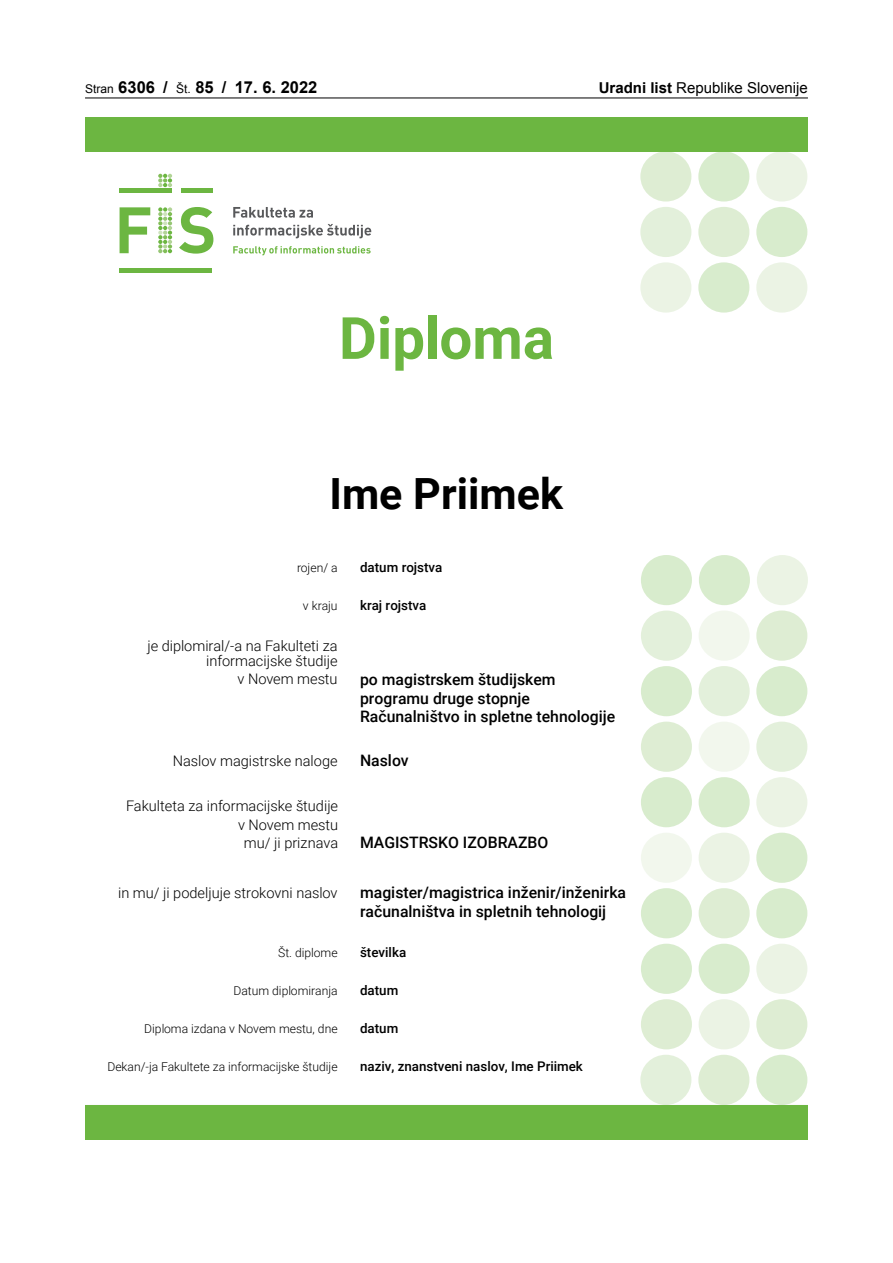
<style>
.page{position:relative;width:893px;height:1263px;background:#fff}
.page>*{position:absolute;margin:0;border:0;box-sizing:border-box;transform-origin:0 0}
.t1{font:700 58.35px "Roboto";color:#6cb641}
.t2{font:700 43.05px "Roboto";color:#000}
.t3{font:700 16.5px "Arial";color:#000}
.t4{font:500 15.75px/18.1px "Roboto";color:#000}
.t5{font:15px "Arial";color:#000}
.t6{font:300 14.55px/18.1px "Roboto";color:#000;text-align:right}
.t7{font:500 13.35px "Roboto";color:#000}
.t8{font:300 12.15px "Roboto";color:#000}
.s1{font-weight:400;font-size:12px}
.s2{font-weight:700}
</style>
<div class="page">
<hr style="left:85px;top:98px;width:723px;height:1px;background:#000">
<div style="left:699px;top:555px;width:51px;height:50px;background:#d8eccd;border-radius:50%"></div>
<div style="left:698px;top:1055px;width:51px;height:50px;background:#deedd3;border-radius:50%"></div>
<div style="left:699px;top:999px;width:51px;height:50px;background:#ebf3e4;border-radius:50%"></div>
<div style="left:699px;top:944px;width:51px;height:50px;background:#d8eccd;border-radius:50%"></div>
<div style="left:698px;top:262px;width:51px;height:51px;background:#d8eccd;border-radius:50%"></div>
<div style="left:698px;top:151px;width:51px;height:51px;background:#d8eccd;border-radius:50%"></div>
<div style="left:699px;top:888px;width:51px;height:50px;background:#deedd3;border-radius:50%"></div>
<div style="left:698px;top:207px;width:51px;height:50px;background:#deedd3;border-radius:50%"></div>
<div style="left:699px;top:833px;width:51px;height:50px;background:#ebf3e4;border-radius:50%"></div>
<div style="left:699px;top:777px;width:51px;height:50px;background:#d8eccd;border-radius:50%"></div>
<div style="left:699px;top:722px;width:51px;height:50px;background:#f2f7ed;border-radius:50%"></div>
<div style="left:699px;top:666px;width:51px;height:50px;background:#e3f0db;border-radius:50%"></div>
<div style="left:699px;top:610px;width:51px;height:51px;background:#f2f7ed;border-radius:50%"></div>
<div style="left:757px;top:555px;width:51px;height:50px;background:#ebf3e4;border-radius:50%"></div>
<div style="left:756px;top:1055px;width:51px;height:50px;background:#d8eccd;border-radius:50%"></div>
<div style="left:756px;top:999px;width:51px;height:50px;background:#deedd3;border-radius:50%"></div>
<div style="left:756px;top:944px;width:51px;height:50px;background:#ebf3e4;border-radius:50%"></div>
<div style="left:756px;top:262px;width:51px;height:51px;background:#ebf3e4;border-radius:50%"></div>
<div style="left:756px;top:151px;width:51px;height:51px;background:#ebf3e4;border-radius:50%"></div>
<div style="left:756px;top:888px;width:51px;height:50px;background:#d8eccd;border-radius:50%"></div>
<div style="left:756px;top:207px;width:51px;height:50px;background:#d8eccd;border-radius:50%"></div>
<div style="left:640px;top:151px;width:51px;height:51px;background:#deedd3;border-radius:50%"></div>
<div style="left:640px;top:262px;width:51px;height:51px;background:#ebf3e4;border-radius:50%"></div>
<div style="left:640px;top:207px;width:51px;height:50px;background:#e3f0db;border-radius:50%"></div>
<div style="left:756px;top:833px;width:51px;height:50px;background:#d8eccd;border-radius:50%"></div>
<div style="left:756px;top:777px;width:51px;height:50px;background:#ebf3e4;border-radius:50%"></div>
<div style="left:756px;top:722px;width:51px;height:50px;background:#e3f0db;border-radius:50%"></div>
<div style="left:756px;top:666px;width:51px;height:50px;background:#d8eccd;border-radius:50%"></div>
<div style="left:756px;top:610px;width:51px;height:51px;background:#deedd3;border-radius:50%"></div>
<div style="left:640px;top:1055px;width:51px;height:50px;background:#e3f0db;border-radius:50%"></div>
<div style="left:641px;top:555px;width:51px;height:50px;background:#d8eccd;border-radius:50%"></div>
<div style="left:641px;top:610px;width:51px;height:51px;background:#e3f0db;border-radius:50%"></div>
<div style="left:641px;top:666px;width:51px;height:50px;background:#d8eccd;border-radius:50%"></div>
<div style="left:641px;top:722px;width:51px;height:50px;background:#deedd3;border-radius:50%"></div>
<div style="left:641px;top:777px;width:51px;height:50px;background:#d8eccd;border-radius:50%"></div>
<div style="left:641px;top:833px;width:51px;height:50px;background:#f2f7ed;border-radius:50%"></div>
<div style="left:641px;top:888px;width:51px;height:50px;background:#d8eccd;border-radius:50%"></div>
<div style="left:641px;top:944px;width:51px;height:50px;background:#d8eccd;border-radius:50%"></div>
<div style="left:641px;top:999px;width:51px;height:50px;background:#deedd3;border-radius:50%"></div>
<div style="left:85px;top:117px;width:723px;height:34px;background:#6cb641"></div>
<div style="left:85px;top:1103px;width:723px;height:36px;background:#fafafa"></div>
<div style="left:85px;top:1105px;width:723px;height:34px;background:#6cb641"></div>
<hr style="left:119px;top:188px;width:53px;height:4px;background:#6cb641">
<hr style="left:181px;top:188px;width:31px;height:4px;background:#6cb641">
<div style="left:119px;top:268px;width:93px;height:5px;background:#6cb641"></div>
<svg style="left:158px;top:174px;width:14px;height:13px"></svg>
<svg style="left:120px;top:207px;width:93px;height:47px"></svg>
<svg style="left:233px;top:224px;width:138px;height:14px"></svg>
<svg style="left:233px;top:207px;width:80px;height:11px"></svg>
<svg style="left:233px;top:246px;width:138px;height:9px"></svg>
<p class="t3" style="left:85px;top:75px;width:234px"><span class="s1">Stran</span> 6306 / <span class="s1">Št.</span> 85 / 17. 6. 2022</p>
<p class="t5" style="left:599px;top:77px;width:211px"><span class="s2">Uradni list</span> Republike Slovenije</p>
<h1 class="t1" style="left:339px;top:297px;width:217px">Diploma</h1>
<h2 class="t2" style="left:329px;top:464px;width:235px">Ime Priimek</h2>
<p class="t8" style="left:297px;top:559px;width:42px">rojen/ a</p>
<p class="t8" style="left:303px;top:597px;width:36px">v kraju</p>
<p class="t6" style="left:147px;top:636px;width:192px">je diplomiral/-a na Fakulteti za</p>
<p class="t6" style="left:206px;top:651px;width:133px">informacijske študije v Novem mestu</p>
<p class="t7" style="left:360px;top:558px;width:84px">datum rojstva</p>
<p class="t7" style="left:360px;top:595px;width:68px">kraj rojstva</p>
<p class="t4" style="left:360px;top:670px;width:257px">po magistrskem študijskem programu druge stopnje<br>Računalništvo in spletne tehnologije</p>
<p class="t6" style="left:173px;top:751px;width:166px">Naslov magistrske naloge</p>
<p class="t4" style="left:360px;top:751px;width:50px">Naslov</p>
<p class="t6" style="left:126px;top:796px;width:213px">Fakulteta za informacijske študije v Novem mestu<br>mu/ ji priznava</p>
<p class="t4" style="left:360px;top:832px;width:190px">MAGISTRSKO IZOBRAZBO</p>
<p class="t6" style="left:118px;top:883px;width:221px">in mu/ ji podeljuje strokovni naslov</p>
<p class="t4" style="left:360px;top:882px;width:268px;line-height:18.9px">magister/magistrica inženir/inženirka računalništva in spletnih tehnologij</p>
<p class="t8" style="left:278px;top:944px;width:61px">Št. diplome</p>
<p class="t8" style="left:233px;top:982px;width:106px">Datum diplomiranja</p>
<p class="t8" style="left:144px;top:1020px;width:195px">Diploma izdana v Novem mestu, dne</p>
<p class="t7" style="left:360px;top:943px;width:48px">številka</p>
<p class="t7" style="left:360px;top:981px;width:40px">datum</p>
<p class="t7" style="left:360px;top:1018px;width:40px">datum</p>
<p class="t8" style="left:107px;top:1058px;width:232px">Dekan/-ja Fakultete za informacijske študije</p>
<p class="t7" style="left:360px;top:1056px;width:224px">naziv, znanstveni naslov, Ime Priimek</p>
</div>
